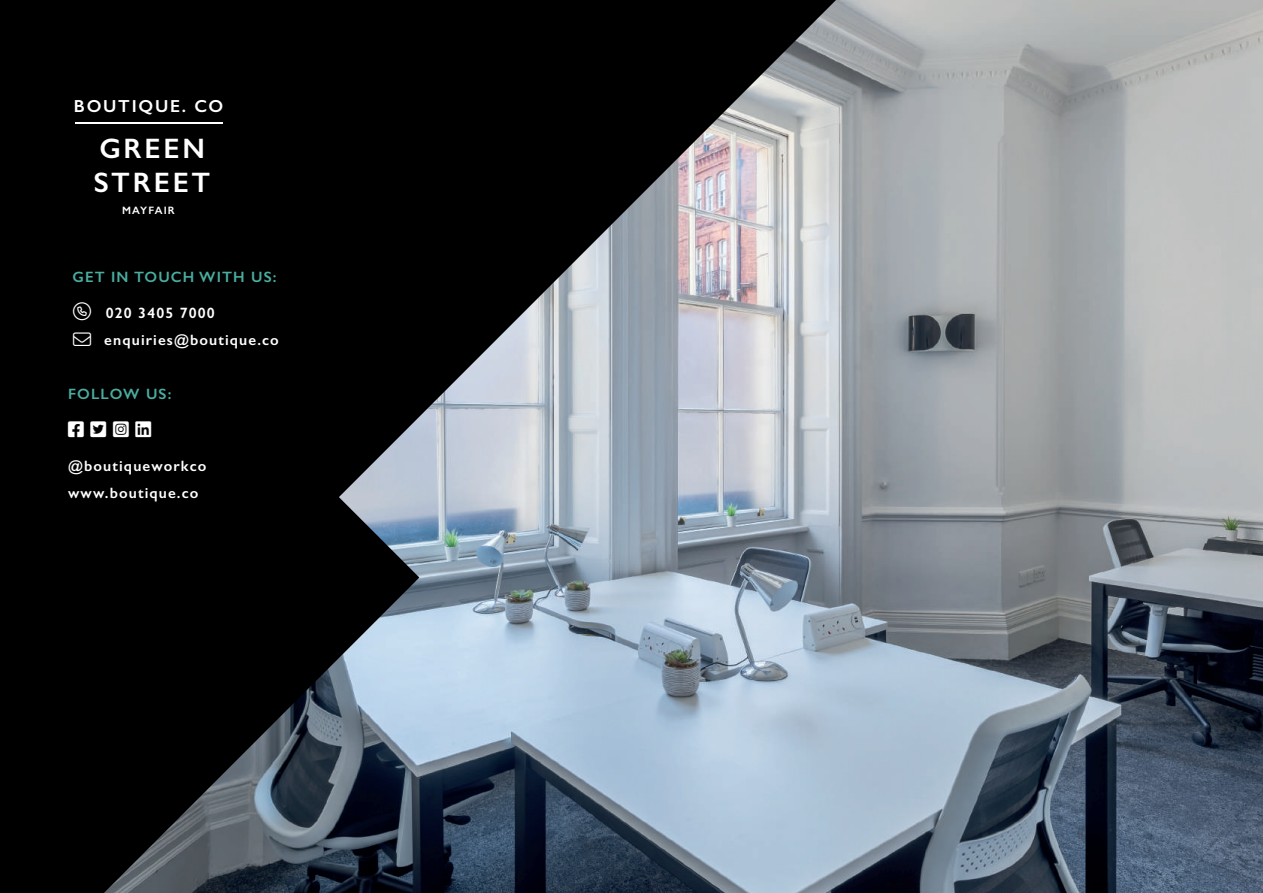
<style>
.page{position:relative;width:1263px;height:893px;background:#000001}
.page>*{position:absolute;margin:0;border:0;box-sizing:border-box;transform-origin:0 0}
.t1{font:600 28.2px/33.6px "Gill Sans";letter-spacing:.1em;color:#fff}
.t2{font:600 17.4px "Gill Sans";letter-spacing:.1em;color:#fff}
.t3{font:600 15px/27px "Gill Sans";letter-spacing:.075em;color:#fff}
.t4{font:600 15px "Gill Sans";letter-spacing:.075em;color:#49ada0}
.t5{font:600 10.8px "Gill Sans";letter-spacing:.1em;color:#fff}
</style>
<div class="page">
<img style="left:104px;top:0;width:1159px;height:893px">
<hr style="left:75px;top:122px;width:147px;height:2px;background:#fff">
<svg style="left:104px;top:422px;width:2px;height:15px"></svg>
<svg style="left:113px;top:422px;width:16px;height:15px"></svg>
<svg style="left:136px;top:422px;width:15px;height:15px"></svg>
<p class="t2" style="left:74px;top:95px;width:151px">BOUTIQUE. CO</p>
<h1 class="t1" style="left:94px;top:132px;width:118px">GREEN<br>STREET</h1>
<p class="t5" style="left:122px;top:204px;width:54px">MAYFAIR</p>
<p class="t4" style="left:73px;top:268px;width:206px">GET IN TOUCH WITH US:</p>
<p class="t3" style="left:104px;top:300px;width:176px">020 3405 7000 enquiries@boutique.co</p>
<p class="t4" style="left:68px;top:385px;width:105px">FOLLOW US:</p>
<p class="t3" style="left:68px;top:453px;width:140px">@boutiqueworkco www.boutique.co</p>
</div>
